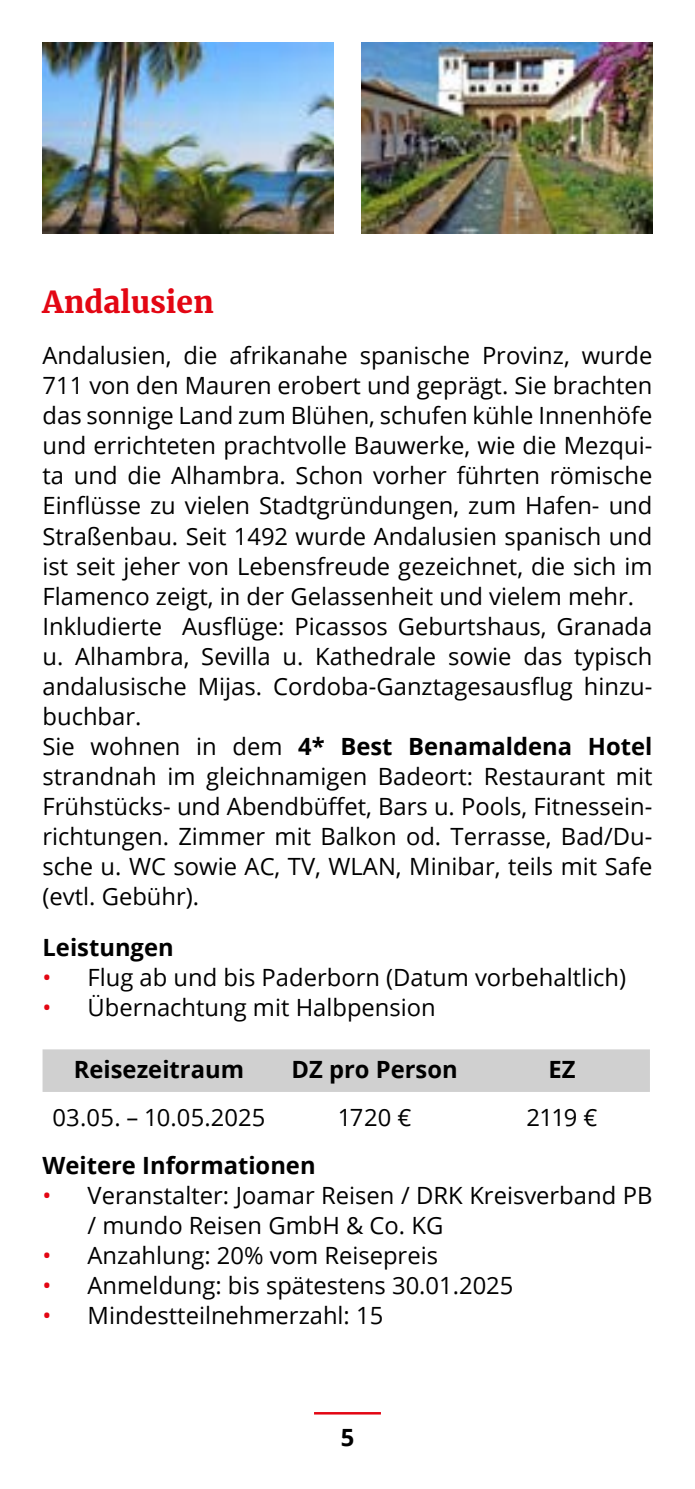
<style>
.page{position:relative;width:695px;height:1489px;background:#fff}
.page>*{position:absolute;margin:0;border:0;box-sizing:border-box;transform-origin:0 0}
.t1{font:700 30px "Merriweather";color:#e30613}
.t2{font:23.75px/30px "Open Sans";color:#000}
.t3{font:700 23.75px "Open Sans";color:#000}
.s1{font-weight:700}
.s2{color:#e30613}
</style>
<div class="page">
<img style="left:43px;top:43px;width:290px;height:191px">
<img style="left:361px;top:43px;width:291px;height:191px">
<div style="left:43px;top:1049px;width:606px;height:42px;background:#d0d0d0"></div>
<hr style="left:314px;top:1411px;width:67px;height:3px;background:#e30613">
<p class="t1" style="left:43px;top:283px;width:173px">Andalusien</p>
<p class="t2" style="left:43px;top:340px;width:611px">Andalusien, die afrikanahe spanische Provinz, wurde 711 von den Mauren erobert und geprägt. Sie brachten das sonnige Land zum Blühen, schufen kühle Innenhöfe und errichteten prachtvolle Bauwerke, wie die Mezqui&shy;ta und die Alhambra. Schon vorher führten römische Einflüsse zu vielen Stadtgründungen, zum Hafen- und Straßenbau. Seit 1492 wurde Andalusien spanisch und ist seit jeher von Lebensfreude gezeichnet, die sich im Flamenco zeigt, in der Gelassenheit und vielem mehr.<br>Inkludierte Ausflüge: Picassos Geburtshaus, Granada u. Alhambra, Sevilla u. Kathedrale sowie das typisch andalusische Mijas. Cordoba-Ganztagesausflug hinzu&shy;buchbar.<br>Sie wohnen in dem <span class="s1">4* Best Benamaldena Hotel </span>strandnah im gleichnamigen Badeort: Restaurant mit Frühstücks- und Abendbüffet, Bars u. Pools, Fitnessein&shy;richtungen. Zimmer mit Balkon od. Terrasse, Bad/Du&shy;sche u. WC sowie AC, TV, WLAN, Minibar, teils mit Safe (evtl. Gebühr).</p>
<p class="t3" style="left:43px;top:930px;width:133px">Leistungen</p>
<p class="t2" style="left:43px;top:961px;width:585px"><span class="s2">•</span> Flug ab und bis Paderborn (Datum vorbehaltlich)</p>
<p class="t2" style="left:43px;top:991px;width:394px"><span class="s2">•</span> Übernachtung mit Halbpension</p>
<p class="t3" style="left:74px;top:1052px;width:172px">Reisezeitraum</p>
<p class="t3" style="left:291px;top:1052px;width:168px">DZ pro Person</p>
<p class="t3" style="left:548px;top:1052px;width:29px">EZ</p>
<p class="t2" style="left:53px;top:1101px;width:214px">03.05. – 10.05.2025</p>
<p class="t2" style="left:338px;top:1101px;width:75px">1720 €</p>
<p class="t2" style="left:526px;top:1101px;width:73px">2119 €</p>
<p class="t3" style="left:43px;top:1148px;width:274px">Weitere Informationen</p>
<p class="t2" style="left:88px;top:1179px;width:566px;text-indent:-45px"><span class="s2">•</span> Veranstalter: Joamar Reisen / DRK Kreisverband PB / mundo Reisen GmbH &amp; Co. KG</p>
<p class="t2" style="left:43px;top:1239px;width:397px"><span class="s2">•</span> Anzahlung: 20% vom Reisepreis</p>
<p class="t2" style="left:43px;top:1269px;width:472px"><span class="s2">•</span> Anmeldung: bis spätestens 30.01.2025</p>
<p class="t2" style="left:43px;top:1299px;width:342px"><span class="s2">•</span> Mindestteilnehmerzahl: 15</p>
<p class="t3" style="left:340px;top:1420px;width:15px">5</p>
</div>
